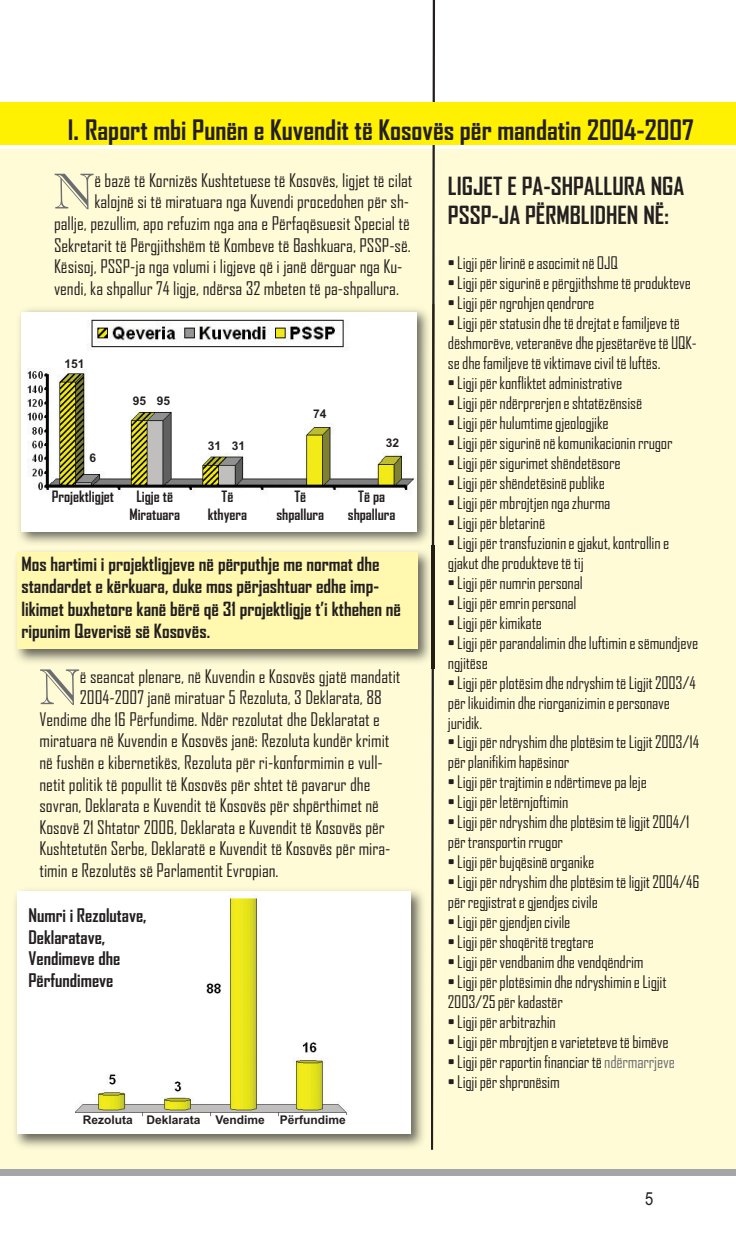
<style>
.page{position:relative;width:736px;height:1246px;background:#fff}
.page>*{position:absolute;margin:0;border:0;box-sizing:border-box;transform-origin:0 0}
.t1{font:50.4px "Imprint MT Shadow";color:#6c6d70}
.t2{font:700 27px "Agency FB";color:#231f20}
.t3{font:700 24px/28.8px "Agency FB";color:#231f20}
.t4{font:700 18.75px/22.5px "Agency FB";color:#231f20}
.t5{font:18px "Agency FB";color:#231f20}
.t6{font:700 18px/21.6px "Agency FB";color:#231f20}
.t7{font:18px "Arial Narrow";color:#231f20}
.t8{font:16.65px/20px "Agency FB";letter-spacing:-.01em;color:#231f20}
.t9{font:700 15px/18px "Agency FB";color:#231f20;text-align:center}
.t10{font:700 12px "Arial";color:#231f20}
.s1{font-size:30px}
.s2{color:#6c6d70}
</style>
<div class="page">
<div style="left:0;top:149px;width:735px;height:1020px;background:#fffbd6"></div>
<div style="left:0;top:1169px;width:735px;height:7px;background:#a4a5a9"></div>
<div style="left:0;top:103px;width:735px;height:42px;background:#fff101"></div>
<img style="left:19px;top:309px;width:410px;height:234px">
<div style="left:21px;top:352px;width:396px;height:179px;background:#fff"></div>
<img style="left:27px;top:368px;width:387px;height:135px">
<div style="left:22px;top:312px;width:395px;height:41px;background:#fff"></div>
<img style="left:87px;top:319px;width:261px;height:31px">
<div style="left:52px;top:490px;width:64px;height:25px;background:#fff"></div>
<div style="left:122px;top:490px;width:65px;height:33px;background:#fff"></div>
<div style="left:195px;top:490px;width:65px;height:33px;background:#fff"></div>
<div style="left:268px;top:490px;width:64px;height:33px;background:#fff"></div>
<div style="left:339px;top:490px;width:65px;height:33px;background:#fff"></div>
<img style="left:16px;top:551px;width:413px;height:111px">
<svg style="left:429px;top:0;width:7px;height:1150px"></svg>
<div style="left:17px;top:552px;width:400px;height:97px;background:#fff8ae"></div>
<img style="left:15px;top:885px;width:415px;height:265px">
<div style="left:17px;top:892px;width:393px;height:242px;background:#fff"></div>
<img style="left:75px;top:895px;width:272px;height:222px">
<div style="left:83px;top:1115px;width:58px;height:15px;background:#fff"></div>
<div style="left:146px;top:1115px;width:58px;height:15px;background:#fff"></div>
<div style="left:215px;top:1115px;width:58px;height:15px;background:#fff"></div>
<div style="left:280px;top:1115px;width:73px;height:15px;background:#fff"></div>
<h2 class="t2" style="left:68px;top:115px;width:627px">I<span class="s1">.</span> Raport mbi Punën e Kuvendit të Kosovës për mandatin 2004-2007</h2>
<h1 class="t1" style="left:54px;top:162px;width:42px">N</h1>
<p class="t5" style="left:94px;top:170px;width:320px">ë bazë të Kornizës Kushtetuese të Kosovës, ligjet të cilat</p>
<h3 class="t3" style="left:448px;top:173px;width:238px">LIGJET E PA-SHPALLURA NGA<br>PSSP-JA PËRMBLIDHEN NË:</h3>
<p class="t8" style="left:448px;top:253px;width:171px">• Ligjipërlirinëeasocimitnë OJQ</p>
<p class="t8" style="left:448px;top:273px;width:244px">• Ligjipërsigurinëepërgjithshmetëprodukteve</p>
<p class="t8" style="left:448px;top:293px;width:148px">• Ligjipërngrohjenqendrore</p>
<p class="t8" style="left:448px;top:313px;width:250px">• Ligjipërstatusindhetëdrejtatefamiljevetë dëshmorëve,veteranëvedhepjesëtarëvetë UQK&shy;sedhefamiljevetëviktimavecivil tëluftës.</p>
<p class="t8" style="left:448px;top:373px;width:176px">• Ligjipërkonfliktetadministrative</p>
<p class="t8" style="left:448px;top:393px;width:196px">• Ligjipërndërprerjeneshtatëzënsisë</p>
<p class="t8" style="left:448px;top:413px;width:162px">• Ligjipërhulumtimegjeologjike</p>
<p class="t8" style="left:448px;top:433px;width:226px">• Ligjipërsigurinënëkomunikacioninrrugor</p>
<p class="t8" style="left:448px;top:453px;width:174px">• Ligjipërsigurimetshëndetësore</p>
<p class="t8" style="left:448px;top:473px;width:158px">• Ligjipërshëndetësinëpublike</p>
<p class="t8" style="left:448px;top:493px;width:164px">• Ligjipërmbrojtjenngazhurma</p>
<p class="t8" style="left:448px;top:513px;width:99px">• Ligjipërbletarinë</p>
<p class="t8" style="left:448px;top:533px;width:223px">• Ligjipërtransfuzioninegjakut,kontrolline gjakutdheproduktevetëtij</p>
<p class="t8" style="left:448px;top:573px;width:136px">• Ligjipërnumrinpersonal</p>
<p class="t8" style="left:448px;top:593px;width:130px">• Ligjipëremrinpersonal</p>
<p class="t8" style="left:448px;top:613px;width:95px">• Ligjipërkimikate</p>
<p class="t8" style="left:448px;top:633px;width:252px">• Ligjipërparandalimindheluftiminesëmundjeve ngjitëse</p>
<p class="t8" style="left:448px;top:673px;width:249px">• LigjipërplotësimdhendryshimtëLigjit2003/4 përlikuidimindheriorganiziminepersonave juridik.</p>
<p class="t8" style="left:448px;top:733px;width:252px">• LigjipërndryshimdheplotësimteLigjit2003/14 përplanifikimhapësinor</p>
<p class="t8" style="left:448px;top:773px;width:200px">• Ligjipërtrajtiminendërtimevepaleje</p>
<p class="t8" style="left:448px;top:793px;width:122px">• Ligjipërletërnjoftimin</p>
<p class="t8" style="left:448px;top:813px;width:243px">• Ligjipërndryshimdheplotësimtëligjit2004/1 përtransportinrrugor</p>
<p class="t8" style="left:448px;top:853px;width:148px">• Ligjipërbujqësinëorganike</p>
<p class="t8" style="left:448px;top:873px;width:253px">• Ligjipërndryshimdheplotësimtëligjit2004/46 përregjistrategjendjescivile</p>
<p class="t8" style="left:448px;top:912px;width:124px">• Ligjipërgjendjencivile</p>
<p class="t8" style="left:448px;top:932px;width:147px">• Ligjipërshoqëritëtregtare</p>
<p class="t8" style="left:448px;top:952px;width:197px">• Ligjipërvendbanimdhevendqëndrim</p>
<p class="t8" style="left:448px;top:972px;width:220px">• LigjipërplotësimindhendryshimineLigjit<br>2003/25 përkadastër</p>
<p class="t8" style="left:448px;top:1012px;width:109px">• Ligjipërarbitrazhin</p>
<p class="t8" style="left:448px;top:1032px;width:222px">• Ligjipërmbrojtjenevarietetevetëbimëve</p>
<p class="t8" style="left:448px;top:1052px;width:228px">• Ligjipërraportinfinanciartë<span class="s2">ndërmarrjeve</span></p>
<p class="t8" style="left:448px;top:1072px;width:113px">• Ligjipërshpronësim</p>
<p class="t5" style="left:94px;top:192px;width:316px">kalojnë si të miratuara nga Kuvendi procedohen për sh-</p>
<p class="t5" style="left:54px;top:213px;width:357px">pallje, pezullim, apo refuzim nga ana e Përfaqësuesit Special të</p>
<p class="t5" style="left:54px;top:235px;width:358px">Sekretarit të Përgjithshëm të Kombeve të Bashkuara, PSSP-së.</p>
<p class="t5" style="left:54px;top:256px;width:350px">Kësisoj, PSSP-ja nga volumi i ligjeve që i janë dërguar nga Ku-</p>
<p class="t5" style="left:54px;top:278px;width:346px">vendi, ka shpallur 74 ligje, ndërsa 32 mbeten të pa-shpallura.</p>
<p class="t10" style="left:65px;top:357px;width:22px">151</p>
<p class="t10" style="left:133px;top:394px;width:39px">95 95</p>
<p class="t10" style="left:313px;top:407px;width:15px">74</p>
<p class="t10" style="left:386px;top:436px;width:15px">32</p>
<p class="t10" style="left:208px;top:438px;width:39px">31 31</p>
<p class="t10" style="left:89px;top:451px;width:8px">6</p>
<p class="t9" style="left:52px;top:487px;width:64px">Projektligjet</p>
<p class="t9" style="left:129px;top:487px;width:52px">Ligje të<br>Miratuara</p>
<p class="t9" style="left:208px;top:487px;width:41px">Të kthyera</p>
<p class="t9" style="left:276px;top:487px;width:49px">Të shpallura</p>
<p class="t9" style="left:348px;top:487px;width:49px">Të pa shpallura</p>
<p class="t4" style="left:22px;top:553px;width:381px">Mos hartimi i projektligjeve në përputhje me normat dhe standardet e kërkuara, duke mos përjashtuar edhe imp&shy;likimet buxhetore kanë bërë që 31 projektligje t’i kthehen në ripunim Qeverisë së Kosovës.</p>
<h1 class="t1" style="left:39px;top:657px;width:42px">N</h1>
<p class="t5" style="left:80px;top:666px;width:322px">ë seancat plenare, në Kuvendin e Kosovës gjatë mandatit</p>
<p class="t5" style="left:80px;top:687px;width:304px">2004-2007 janë miratuar 5 Rezoluta, 3 Deklarata, 88</p>
<p class="t5" style="left:39px;top:709px;width:342px">Vendime dhe 16 Përfundime. Ndër rezolutat dhe Deklaratat e</p>
<p class="t5" style="left:39px;top:731px;width:351px">miratuara në Kuvendin e Kosovës janë: Rezoluta kundër krimit</p>
<p class="t5" style="left:39px;top:752px;width:345px">në fushën e kibernetikës, Rezoluta për ri-konformimin e vull-</p>
<p class="t5" style="left:39px;top:774px;width:332px">netit politik të popullit të Kosovës për shtet të pavarur dhe</p>
<p class="t5" style="left:39px;top:795px;width:341px">sovran, Deklarata e Kuvendit të Kosovës për shpërthimet në</p>
<p class="t5" style="left:39px;top:817px;width:347px">Kosovë 21 Shtator 2006, Deklarata e Kuvendit të Kosovës për</p>
<p class="t5" style="left:39px;top:839px;width:352px">Kushtetutën Serbe, Deklaratë e Kuvendit të Kosovës për mira-</p>
<p class="t5" style="left:39px;top:860px;width:240px">timin e Rezolutës së Parlamentit Evropian.</p>
<p class="t6" style="left:29px;top:905px;width:119px">Numri i Rezolutave,<br>Deklaratave,<br>Vendimeve dhe<br>Përfundimeve</p>
<p class="t10" style="left:83px;top:1112px;width:119px">Rezoluta Deklarata</p>
<p class="t10" style="left:215px;top:1112px;width:132px">Vendime Përfundime</p>
<p class="t7" style="left:645px;top:1188px;width:10px">5</p>
</div>
